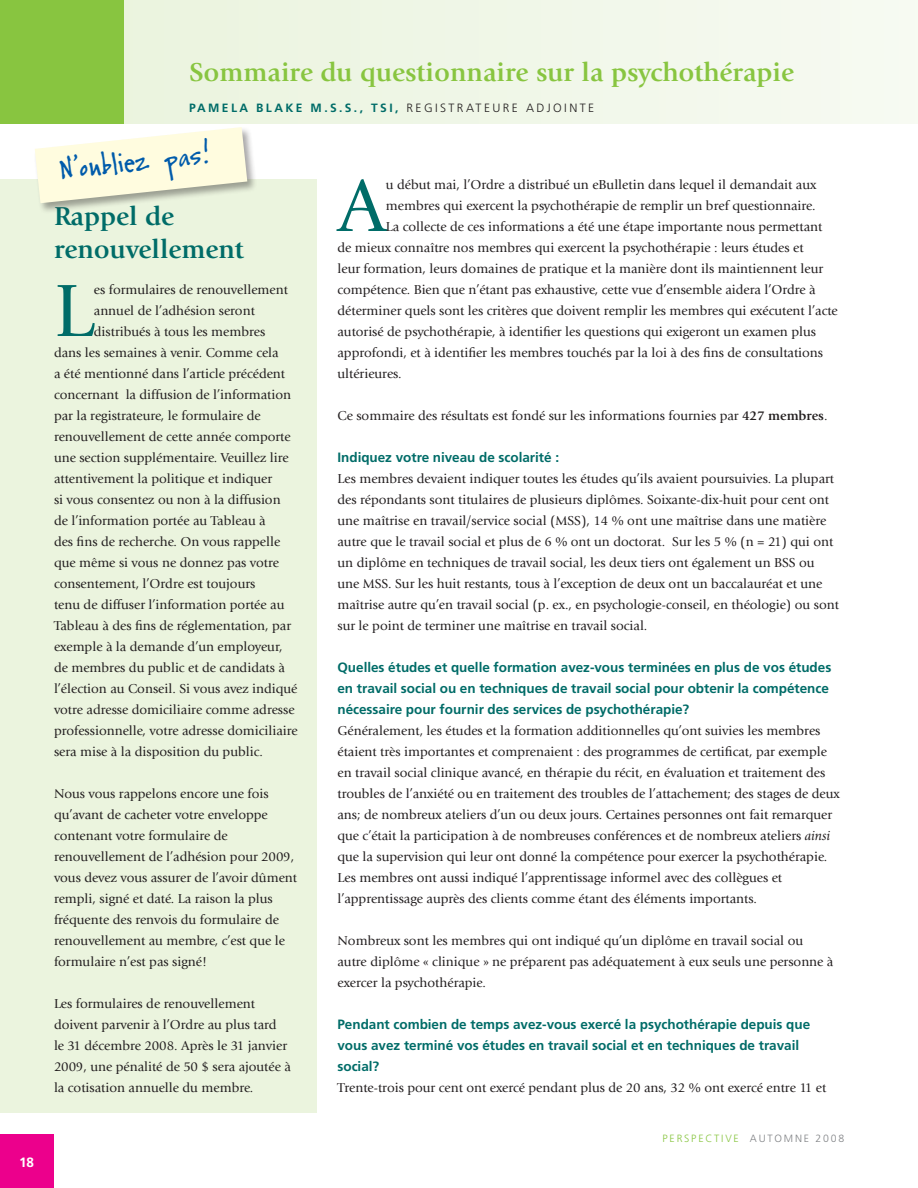
<style>
.page{position:relative;width:918px;height:1188px;background:#fff}
.page>*{position:absolute;margin:0;border:0;box-sizing:border-box;transform-origin:0 0}
.t1{font:77.1px "Giovanni Std";color:#006c68}
.t2{font:700 27px "Giovanni Std";color:#88c540}
.t3{font:700 27px/32.4px "Giovanni Std";color:#006c68}
.t4{font:25.5px "FG Bethany";color:#005bab}
.t5{font:13.5px/21px "Giovanni Std";color:#231f20}
.t6{font:700 13.5px/21px "Frutiger LT Std";color:#006c68}
.t7{font:700 13.5px "Frutiger LT Std";color:#fff}
.t8{font:700 12px "Frutiger LT Std";letter-spacing:.2em;color:#006c68}
.t9{font:300 12px "Frutiger LT Std";color:#231f20}
.t10{font:300 10.5px "Frutiger LT Std";letter-spacing:.17em;color:#88c540}
.s1{font-weight:300;color:#231f20}
.s2{font-weight:700}
.s3{font-style:italic}
.s4{color:#808285}
</style>
<div class="page">
<div style="left:0;top:1135px;width:53px;height:53px;background:#ec008c"></div>
<div style="left:0;top:0;width:124px;height:124px;background:#88c540"></div>
<div style="left:124px;top:0;width:793px;height:124px;background:#f0f7e8"></div>
<div style="left:0;top:179px;width:316px;height:933px;background:#ebf4de"></div>
<div style="left:34px;top:126px;width:224px;height:88px;background:#231f20;opacity:.4"></div>
<svg style="left:35px;top:127px;width:212px;height:76px"></svg>
<p class="t7" style="left:19px;top:1155px;width:17px">18</p>
<h2 class="t2" style="left:189px;top:57px;width:607px">Sommaire du questionnaire sur la psychothérapie</h2>
<p class="t8" style="left:189px;top:101px;width:30px">Pamel</p>
<p class="t8" style="left:239px;top:101px;width:205px">a Bl ake M.S.S., TSI, <span class="s1">RE GISTRATEURE</span></p>
<p class="t9" style="left:526px;top:101px;width:37px">ADJOINTE</p>
<h3 class="t4" style="left:58px;top:155px;width:152px;rotate:-6deg">N’oubliez pas!</h3>
<h2 class="t3" style="left:54px;top:200px;width:191px">Rappel de renouvellement</h2>
<h1 class="t1" style="left:54px;top:267px;width:42px">L</h1>
<p class="t5" style="left:94px;top:279px;width:196px">es formulaires de renouvellement</p>
<p class="t5" style="left:94px;top:300px;width:163px">annuel de l’adhésion seront</p>
<p class="t5" style="left:94px;top:321px;width:173px">distribués à tous les membres</p>
<p class="t5" style="left:54px;top:342px;width:226px">dans les semaines à venir. Comme cela</p>
<p class="t5" style="left:54px;top:363px;width:233px">a été mentionné dans l’article précédent</p>
<p class="t5" style="left:54px;top:384px;width:239px">concernant la diffusion de l’information</p>
<p class="t5" style="left:54px;top:405px;width:208px">par la registrateure, le formulaire de</p>
<p class="t5" style="left:54px;top:426px;width:238px">renouvellement de cette année comporte</p>
<p class="t5" style="left:54px;top:447px;width:236px">une section supplémentaire. Veuillez lire</p>
<p class="t5" style="left:54px;top:468px;width:220px">attentivement la politique et indiquer</p>
<p class="t5" style="left:54px;top:489px;width:228px">si vous consentez ou non à la diffusion</p>
<p class="t5" style="left:54px;top:510px;width:213px">de l’information portée au Tableau à</p>
<p class="t5" style="left:54px;top:531px;width:228px">des fins de recherche. On vous rappelle</p>
<p class="t5" style="left:54px;top:552px;width:227px">que même si vous ne donnez pas votre</p>
<p class="t5" style="left:54px;top:573px;width:203px">consentement, l’Ordre est toujours</p>
<p class="t5" style="left:54px;top:594px;width:232px">tenu de diffuser l’information portée au</p>
<p class="t5" style="left:54px;top:615px;width:239px">Tableau à des fins de réglementation, par</p>
<p class="t5" style="left:54px;top:636px;width:230px">exemple à la demande d’un employeur,</p>
<p class="t5" style="left:54px;top:657px;width:232px">de membres du public et de candidats à</p>
<p class="t5" style="left:54px;top:678px;width:245px">l’élection au Conseil. Si vous avez indiqué</p>
<p class="t5" style="left:54px;top:699px;width:242px">votre adresse domiciliaire comme adresse</p>
<p class="t5" style="left:54px;top:720px;width:245px">professionnelle, votre adresse domiciliaire</p>
<p class="t5" style="left:54px;top:741px;width:210px">sera mise à la disposition du public.</p>
<p class="t5" style="left:54px;top:783px;width:245px">Nous vous rappelons encore une fois qu’avant de cacheter votre enveloppe contenant votre formulaire de renouvellement de l’adhésion pour 2009, vous devez vous assurer de l’avoir dûment rempli, signé et daté. La raison la plus fréquente des renvois du formulaire de renouvellement au membre, c’est que le formulaire n’est pas signé!</p>
<p class="t5" style="left:54px;top:993px;width:238px">Les formulaires de renouvellement doivent parvenir à l’Ordre au plus tard<br>le 31 décembre 2008. Après le 31 janvier 2009, une pénalité de 50 $ sera ajoutée à la cotisation annuelle du membre.</p>
<h1 class="t1" style="left:338px;top:162px;width:50px">A</h1>
<p class="t5" style="left:386px;top:174px;width:432px">u début mai, l’Ordre a distribué un eBulletin dans lequel il demandait aux</p>
<p class="t5" style="left:386px;top:195px;width:431px">membres qui exercent la psychothérapie de remplir un bref questionnaire.</p>
<p class="t5" style="left:386px;top:216px;width:438px">La collecte de ces informations a été une étape importante nous permettant</p>
<p class="t5" style="left:338px;top:237px;width:468px">de mieux connaître nos membres qui exercent la psychothérapie : leurs études et</p>
<p class="t5" style="left:338px;top:258px;width:487px">leur formation, leurs domaines de pratique et la manière dont ils maintiennent leur</p>
<p class="t5" style="left:338px;top:279px;width:480px">compétence. Bien que n’étant pas exhaustive, cette vue d’ensemble aidera l’Ordre à</p>
<p class="t5" style="left:338px;top:300px;width:502px">déterminer quels sont les critères que doivent remplir les membres qui exécutent l’acte</p>
<p class="t5" style="left:338px;top:321px;width:480px">autorisé de psychothérapie, à identifier les questions qui exigeront un examen plus</p>
<p class="t5" style="left:338px;top:342px;width:487px">approfondi, et à identifier les membres touchés par la loi à des fins de consultations</p>
<p class="t5" style="left:338px;top:363px;width:66px">ultérieures.</p>
<p class="t5" style="left:338px;top:405px;width:492px">Ce sommaire des résultats est fondé sur les informations fournies par <span class="s2">427 membres</span>.</p>
<p class="t6" style="left:338px;top:447px;width:223px">Indiquez votre niveau de scolarité :</p>
<p class="t5" style="left:338px;top:468px;width:503px">Les membres devaient indiquer toutes les études qu’ils avaient poursuivies. La plupart des répondants sont titulaires de plusieurs diplômes. Soixante-dix-huit pour cent ont une maîtrise en travail/service social (MSS), 14 % ont une maîtrise dans une matière autre que le travail social et plus de 6 % ont un doctorat. Sur les 5 % (n = 21) qui ont un diplôme en techniques de travail social, les deux tiers ont également un BSS ou une MSS. Sur les huit restants, tous à l’exception de deux ont un baccalauréat et une maîtrise autre qu’en travail social (p. ex., en psychologie-conseil, en théologie) ou sont sur le point de terminer une maîtrise en travail social.</p>
<p class="t6" style="left:338px;top:657px;width:495px">Quelles études et quelle formation avez-vous terminées en plus de vos études en travail social ou en techniques de travail social pour obtenir la compétence nécessaire pour fournir des services de psychothérapie?</p>
<p class="t5" style="left:338px;top:720px;width:504px">Généralement, les études et la formation additionnelles qu’ont suivies les membres étaient très importantes et comprenaient : des programmes de certificat, par exemple en travail social clinique avancé, en thérapie du récit, en évaluation et traitement des troubles de l’anxiété ou en traitement des troubles de l’attachement; des stages de deux ans; de nombreux ateliers d’un ou deux jours. Certaines personnes ont fait remarquer que c’était la participation à de nombreuses conférences et de nombreux ateliers <span class="s3">ainsi </span>que la supervision qui leur ont donné la compétence pour exercer la psychothérapie.<br>Les membres ont aussi indiqué l’apprentissage informel avec des collègues et l’apprentissage auprès des clients comme étant des éléments importants.</p>
<p class="t5" style="left:338px;top:930px;width:497px">Nombreux sont les membres qui ont indiqué qu’un diplôme en travail social ou autre diplôme « clinique » ne préparent pas adéquatement à eux seuls une personne à exercer la psychothérapie.</p>
<p class="t6" style="left:338px;top:1014px;width:474px">Pendant combien de temps avez-vous exercé la psychothérapie depuis que vous avez terminé vos études en travail social et en techniques de travail social?</p>
<p class="t5" style="left:338px;top:1077px;width:490px">Trente-trois pour cent ont exercé pendant plus de 20 ans, 32 % ont exercé entre 11 et</p>
<p class="t10" style="left:663px;top:1132px;width:183px">PERSPECTIVE <span class="s4">AUTOMNE 2008</span></p>
</div>
